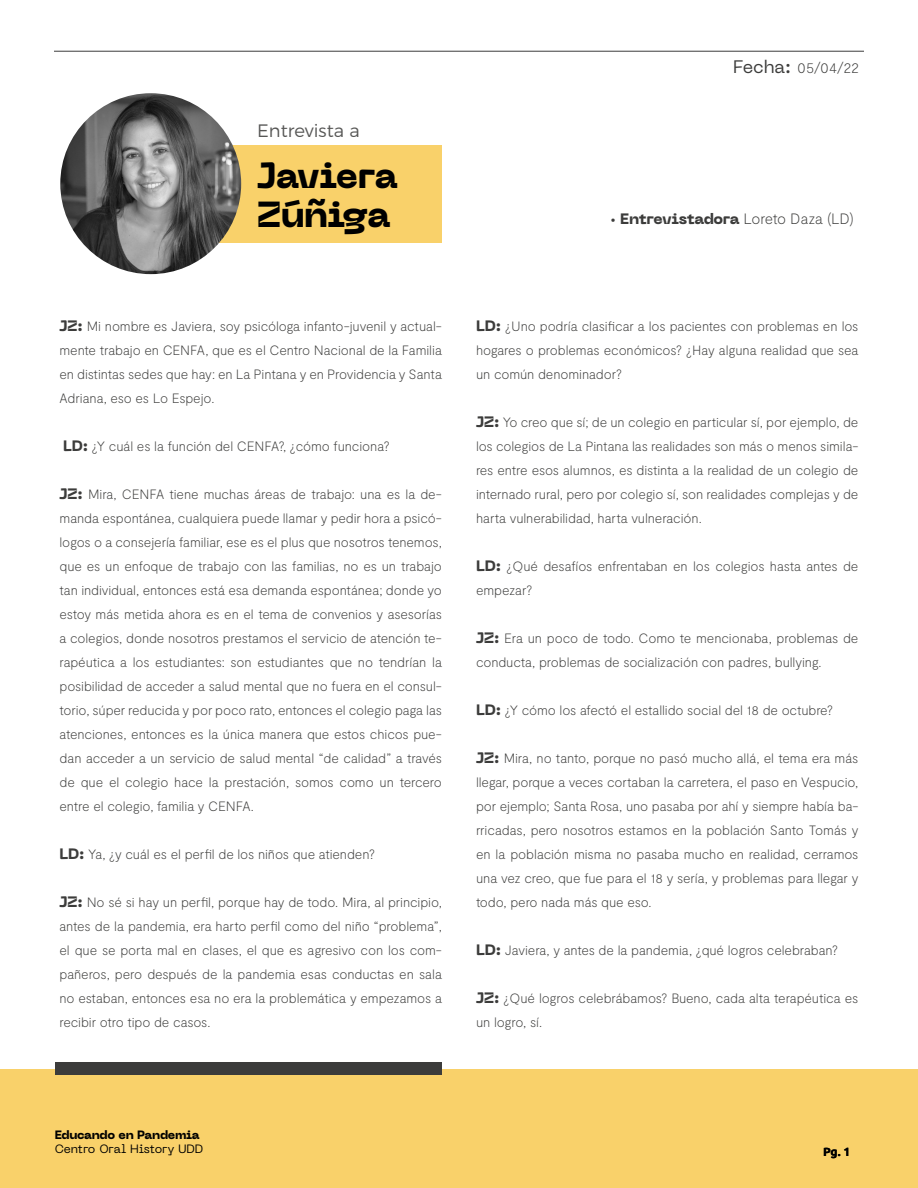
<style>
.page{position:relative;width:918px;height:1188px;background:#fff}
.page>*{position:absolute;margin:0;border:0;box-sizing:border-box;transform-origin:0 0}
.t1{font:800 36px/39px "Neue Machina";letter-spacing:-.03em;color:#000}
.t2{font:300 18px "Montserrat";color:#575756}
.t3{font:800 15px "Neue Machina";letter-spacing:-.01em;color:#3c3c3b}
.t4{font:100 15px "Moderat";color:#3c3c3b}
.t5{font:100 13.5px/24px "Moderat";letter-spacing:-.01em;color:#3c3c3b;text-align:justify}
.t6{font:12px "Neue Machina";letter-spacing:-.015em;color:#000}
.t7{font:800 12px "Neue Machina";letter-spacing:-.03em;color:#000}
.t8{font:700 12px "Ubuntu";color:#000}
.s1{font-family:"Neue Machina";font-weight:800;font-size:15px}
.s2{font-family:"Neue Machina";font-weight:400;font-size:18px}
.s3{font-family:"Moderat";font-weight:100}
</style>
<div class="page">
<hr style="left:54px;top:51px;width:810px;height:1px;background:#3c3c3b">
<div style="left:0;top:1069px;width:918px;height:119px;background:#f9d16a"></div>
<div style="left:55px;top:1062px;width:387px;height:13px;background:#3c3c3b"></div>
<div style="left:155px;top:145px;width:287px;height:98px;background:#f9d16a"></div>
<img style="left:60px;top:93px;width:181px;height:181px;border-radius:90px">
<h2 class="t2" style="left:257px;top:117px;width:104px">Entrevista a</h2>
<h1 class="t1" style="left:257px;top:157px;width:142px">Javiera<br>Zúñiga</h1>
<p class="t5" style="left:60px;top:314px;width:384px"><span class="s1">JZ:</span> Mi nombre es Javiera, soy psicóloga infanto-juvenil y actual&shy;mente trabajo en CENFA, que es el Centro Nacional de la Familia en distintas sedes que hay: en La Pintana y en Providencia y Santa Adriana, eso es Lo Espejo.</p>
<p class="t5" style="left:63px;top:434px;width:328px"><span class="s1">LD:</span> ¿Y cuál es la función del CENFA?, ¿cómo funciona?</p>
<p class="t5" style="left:60px;top:482px;width:384px"><span class="s1">JZ:</span> Mira, CENFA tiene muchas áreas de trabajo: una es la de&shy;manda espontánea, cualquiera puede llamar y pedir hora a psicó&shy;logos o a consejería familiar, ese es el plus que nosotros tenemos, que es un enfoque de trabajo con las familias, no es un trabajo tan individual, entonces está esa demanda espontánea; donde yo estoy más metida ahora es en el tema de convenios y asesorías a colegios, donde nosotros prestamos el servicio de atención te&shy;rapéutica a los estudiantes: son estudiantes que no tendrían la posibilidad de acceder a salud mental que no fuera en el consul&shy;torio, súper reducida y por poco rato, entonces el colegio paga las atenciones, entonces es la única manera que estos chicos pue&shy;dan acceder a un servicio de salud mental “de calidad” a través de que el colegio hace la prestación, somos como un tercero entre el colegio, familia y CENFA.</p>
<p class="t5" style="left:60px;top:842px;width:317px"><span class="s1">LD:</span> Ya, ¿y cuál es el perfil de los niños que atienden?</p>
<p class="t5" style="left:60px;top:890px;width:384px"><span class="s1">JZ:</span> No sé si hay un perfil, porque hay de todo. Mira, al principio, antes de la pandemia, era harto perfil como del niño “problema”, el que se porta mal en clases, el que es agresivo con los com&shy;pañeros, pero después de la pandemia esas conductas en sala no estaban, entonces esa no era la problemática y empezamos a recibir otro tipo de casos.</p>
<p class="t4" style="left:733px;top:59px;width:128px"><span class="s2">Fecha:</span> 05/04/22</p>
<p class="t3" style="left:611px;top:209px;width:245px">· Entrevistadora <span class="s3">Loreto Daza (LD)</span></p>
<p class="t5" style="left:476px;top:314px;width:384px"><span class="s1">LD:</span> ¿Uno podría clasificar a los pacientes con problemas en los hogares o problemas económicos? ¿Hay alguna realidad que sea un común denominador?</p>
<p class="t5" style="left:476px;top:410px;width:384px"><span class="s1">JZ:</span> Yo creo que sí; de un colegio en particular sí, por ejemplo, de los colegios de La Pintana las realidades son más o menos simila&shy;res entre esos alumnos, es distinta a la realidad de un colegio de internado rural, pero por colegio sí, son realidades complejas y de harta vulnerabilidad, harta vulneración.</p>
<p class="t5" style="left:476px;top:554px;width:384px"><span class="s1">LD:</span> ¿Qué desafíos enfrentaban en los colegios hasta antes de empezar?</p>
<p class="t5" style="left:476px;top:626px;width:384px"><span class="s1">JZ:</span> Era un poco de todo. Como te mencionaba, problemas de conducta, problemas de socialización con padres, bullying.</p>
<p class="t5" style="left:476px;top:698px;width:359px"><span class="s1">LD:</span> ¿Y cómo los afectó el estallido social del 18 de octubre?</p>
<p class="t5" style="left:476px;top:746px;width:384px"><span class="s1">JZ:</span> Mira, no tanto, porque no pasó mucho allá, el tema era más llegar, porque a veces cortaban la carretera, el paso en Vespucio, por ejemplo; Santa Rosa, uno pasaba por ahí y siempre había ba&shy;rricadas, pero nosotros estamos en la población Santo Tomás y en la población misma no pasaba mucho en realidad, cerramos una vez creo, que fue para el 18 y sería, y problemas para llegar y todo, pero nada más que eso.</p>
<p class="t5" style="left:476px;top:938px;width:364px"><span class="s1">LD:</span> Javiera, y antes de la pandemia, ¿qué logros celebraban?</p>
<p class="t5" style="left:476px;top:986px;width:384px"><span class="s1">JZ:</span> ¿Qué logros celebrábamos? Bueno, cada alta terapéutica es un logro, sí.</p>
<p class="t7" style="left:55px;top:1127px;width:146px">Educando en Pandemia</p>
<p class="t6" style="left:55px;top:1141px;width:150px">Centro Oral History UDD</p>
<p class="t8" style="left:823px;top:1145px;width:29px">Pg. 1</p>
</div>
